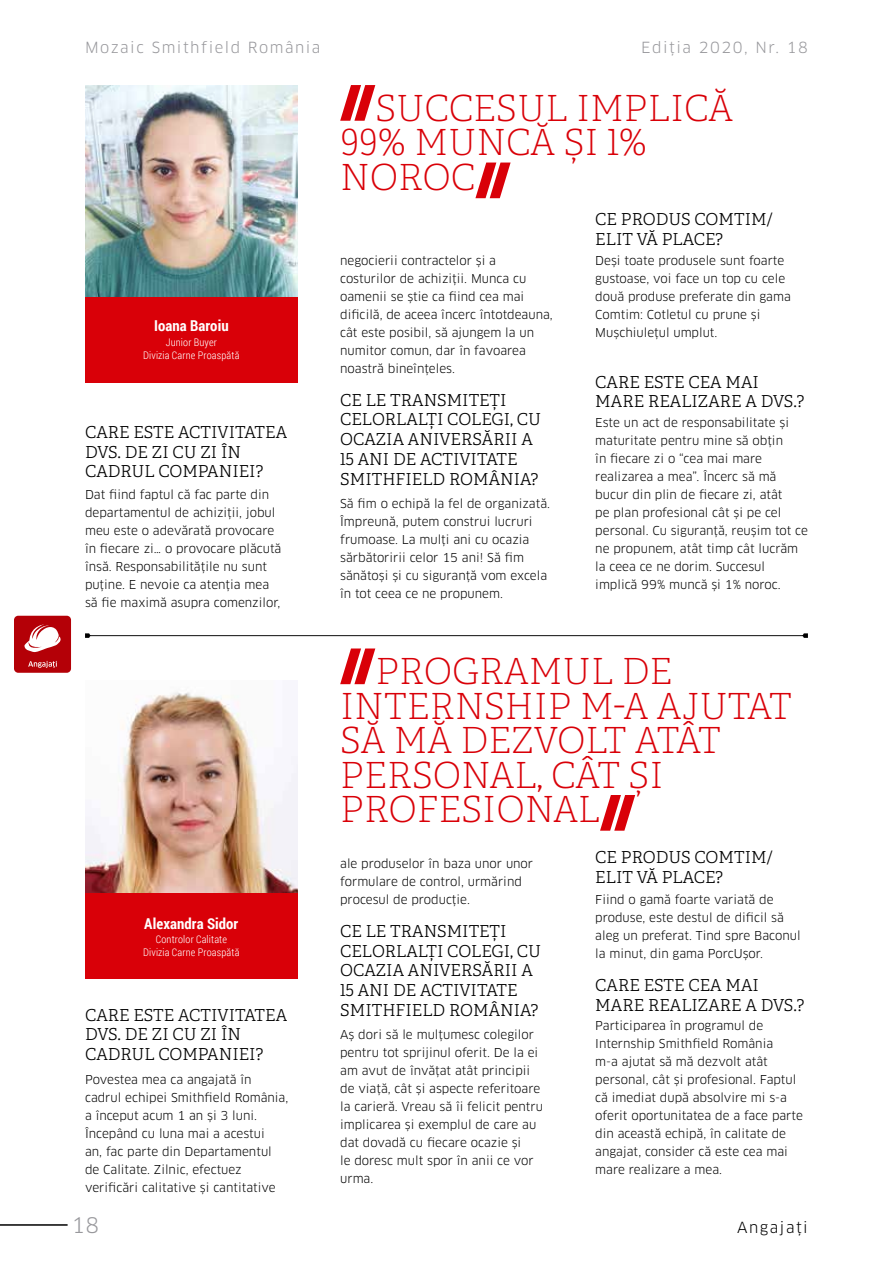
<style>
.page{position:relative;width:893px;height:1263px;background:#fff}
.page>*{position:absolute;margin:0;border:0;box-sizing:border-box;transform-origin:0 0}
.t1{font:36px/34.5px "Adelle PE Th";color:#d90008}
.t2{font:21px "Clan Pro";color:#98989c}
.t3{font:16.5px/19.8px "Adelle PE Lt";color:#000}
.t4{font:15px "Clan Pro";letter-spacing:.1em;color:#98989c}
.t5{font:700 15px "Roboto Condensed";letter-spacing:.005em;color:#fff}
.t6{font:15px "Clan Pro";letter-spacing:.1em;color:#000}
.t7{font:12px/18px "Clan Pro";color:#000}
.t8{font:300 10.5px/12.6px "Roboto Condensed";letter-spacing:.015em;color:#fff;text-align:center}
</style>
<div class="page">
<hr style="left:0;top:1224px;width:68px;height:2px;background:#000">
<div style="left:14px;top:616px;width:57px;height:57px;background:#b40007;border-radius:4px"></div>
<svg style="left:24px;top:624px;width:37px;height:28px"></svg>
<svg style="left:28px;top:661px;width:29px;height:7px"></svg>
<img style="left:85px;top:85px;width:213px;height:213px">
<div style="left:85px;top:298px;width:213px;height:85px;background:#d90008"></div>
<img style="left:85px;top:692px;width:213px;height:201px">
<div style="left:85px;top:893px;width:213px;height:85px;background:#d90008"></div>
<svg style="left:340px;top:85px;width:35px;height:36px"></svg>
<svg style="left:475px;top:163px;width:36px;height:35px"></svg>
<svg style="left:340px;top:648px;width:35px;height:36px"></svg>
<svg style="left:600px;top:795px;width:35px;height:36px"></svg>
<svg style="left:85px;top:633px;width:723px;height:5px"></svg>
<p class="t4" style="left:85px;top:39px;width:237px">Mozaic Smithfield România</p>
<p class="t4" style="left:641px;top:39px;width:168px">Ediția 2020, Nr. 18</p>
<p class="t5" style="left:154px;top:315px;width:76px">Ioana Baroiu</p>
<p class="t8" style="left:143px;top:336px;width:98px">Junior Buyer<br>Divizia Carne Proaspătă</p>
<h3 class="t3" style="left:85px;top:421px;width:204px">CARE ESTE ACTIVITATEA<br>DVS. DE ZI CU ZI ÎN<br>CADRUL COMPANIEI?</h3>
<p class="t7" style="left:85px;top:486px;width:198px">Dat fiind faptul că fac parte din departamentul de achiziții, jobul meu este o adevărată provocare în fiecare zi… o provocare plăcută însă. Responsabilitățile nu sunt puține. E nevoie ca atenția mea să fie maximă asupra comenzilor,</p>
<p class="t5" style="left:144px;top:913px;width:96px">Alexandra Sidor</p>
<p class="t8" style="left:143px;top:933px;width:98px">Controlor Calitate<br>Divizia Carne Proaspătă</p>
<h3 class="t3" style="left:85px;top:1004px;width:204px">CARE ESTE ACTIVITATEA<br>DVS. DE ZI CU ZI ÎN<br>CADRUL COMPANIEI?</h3>
<p class="t7" style="left:85px;top:1071px;width:205px">Povestea mea ca angajată în cadrul echipei Smithfield România, a început acum 1 an și 3 luni.<br>Începând cu luna mai a acestui<br>an, fac parte din Departamentul de Calitate. Zilnic, efectuez verificări calitative și cantitative</p>
<h2 class="t2" style="left:72px;top:1213px;width:29px">18</h2>
<h1 class="t1" style="left:340px;top:90px;width:394px;text-indent:35px">SUCCESUL IMPLICĂ<br>99% MUNCĂ ȘI 1%<br>NOROC</h1>
<p class="t7" style="left:340px;top:252px;width:214px">negocierii contractelor și a costurilor de achiziții. Munca cu oamenii se știe ca fiind cea mai dificilă, de aceea încerc întotdeauna, cât este posibil, să ajungem la un numitor comun, dar în favoarea noastră bineînțeles.</p>
<h3 class="t3" style="left:340px;top:389px;width:202px">CE LE TRANSMITEȚI<br>CELORLALȚI COLEGI, CU<br>OCAZIA ANIVERSĂRII A<br>15 ANI DE ACTIVITATE<br>SMITHFIELD ROMÂNIA?</h3>
<p class="t7" style="left:340px;top:495px;width:211px">Să fim o echipă la fel de organizată.<br>Împreună, putem construi lucruri frumoase. La mulți ani cu ocazia sărbătoririi celor 15 ani! Să fim sănătoși și cu siguranță vom excela în tot ceea ce ne propunem.</p>
<h3 class="t3" style="left:595px;top:209px;width:179px">CE PRODUS COMTIM/<br>ELIT VĂ PLACE?</h3>
<p class="t7" style="left:595px;top:252px;width:197px">Deși toate produsele sunt foarte gustoase, voi face un top cu cele două produse preferate din gama<br>Comtim: Cotletul cu prune și<br>Mușchiulețul umplut.</p>
<h3 class="t3" style="left:595px;top:371px;width:211px">CARE ESTE CEA MAI<br>MARE REALIZARE A DVS.?</h3>
<p class="t7" style="left:595px;top:414px;width:214px">Este un act de responsabilitate și maturitate pentru mine să obțin<br>în fiecare zi o “cea mai mare realizarea a mea”. Încerc să mă bucur din plin de fiecare zi, atât<br>pe plan profesional cât și pe cel personal. Cu siguranță, reușim tot ce ne propunem, atât timp cât lucrăm la ceea ce ne dorim. Succesul implică 99% muncă și 1% noroc.</p>
<h1 class="t1" style="left:340px;top:653px;width:453px;text-indent:35px">PROGRAMUL DE<br>INTERNSHIP M-A AJUTAT<br>SĂ MĂ DEZVOLT ATÂT<br>PERSONAL, CÂT ȘI<br>PROFESIONAL</h1>
<p class="t7" style="left:340px;top:855px;width:195px">ale produselor în baza unor unor formulare de control, urmărind procesul de producție.</p>
<h3 class="t3" style="left:340px;top:920px;width:202px">CE LE TRANSMITEȚI<br>CELORLALȚI COLEGI, CU<br>OCAZIA ANIVERSĂRII A<br>15 ANI DE ACTIVITATE<br>SMITHFIELD ROMÂNIA?</h3>
<p class="t7" style="left:340px;top:1026px;width:204px">Aș dori să le mulțumesc colegilor pentru tot sprijinul oferit. De la ei am avut de învățat atât principii de viață, cât și aspecte referitoare la carieră. Vreau să îi felicit pentru implicarea și exemplul de care au dat dovadă cu fiecare ocazie și<br>le doresc mult spor în anii ce vor urma.</p>
<h3 class="t3" style="left:595px;top:847px;width:179px">CE PRODUS COMTIM/<br>ELIT VĂ PLACE?</h3>
<p class="t7" style="left:595px;top:891px;width:207px">Fiind o gamă foarte variată de produse, este destul de dificil să aleg un preferat. Tind spre Baconul la minut, din gama PorcUșor.</p>
<h3 class="t3" style="left:595px;top:974px;width:211px">CARE ESTE CEA MAI<br>MARE REALIZARE A DVS.?</h3>
<p class="t7" style="left:595px;top:1017px;width:209px">Participarea în programul de<br>Internship Smithfield România<br>m-a ajutat să mă dezvolt atât personal, cât și profesional. Faptul că imediat după absolvire mi s-a oferit oportunitatea de a face parte din această echipă, în calitate de angajat, consider că este cea mai mare realizare a mea.</p>
<p class="t6" style="left:737px;top:1219px;width:72px">Angajați</p>
</div>
